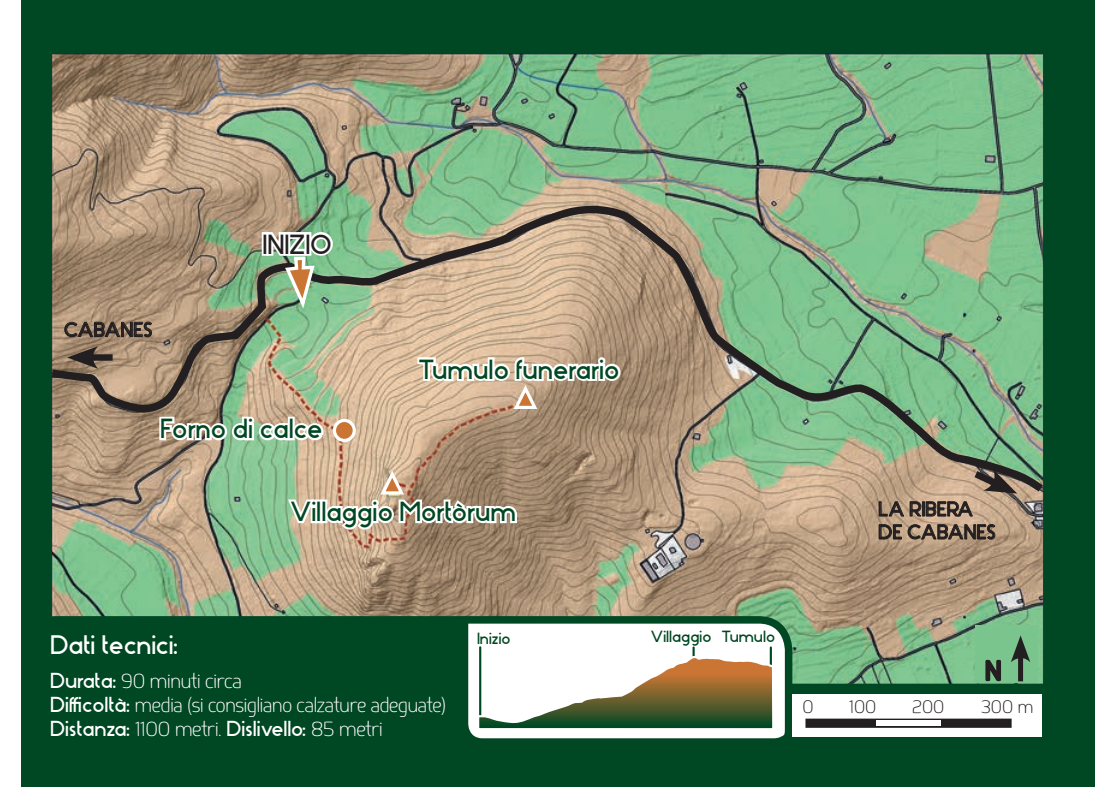
<style>
.page{position:relative;width:1095px;height:787px;background:#fff}
.page>*{position:absolute;margin:0;border:0;box-sizing:border-box;transform-origin:0 0}
.t1{font:25.75px "Stark";color:#004723}
.t2{font:25.75px "Stark";letter-spacing:-.01em;color:#231f20}
.t3{font:25px "Stark";letter-spacing:-.01em;color:#fff}
.t4{font:300 20.25px "Springsteel";letter-spacing:-.01em;color:#fff}
.t5{font:20.25px "Stark";letter-spacing:-.01em;color:#fff}
.t6{font:19px "Stark";color:#231f20}
.t7{font:300 18px "Springsteel";color:#231f20}
.t8{font:15.25px "Stark";letter-spacing:-.01em;color:#004723}
.s1{font-family:"Stark";font-weight:400}
.s2{font-family:"Springsteel";font-weight:300}
</style>
<div class="page">
<div style="left:21px;top:0;width:1074px;height:787px;background:#004723"></div>
<img style="left:53px;top:55px;width:989px;height:628px">
<div style="left:975px;top:625px;width:63px;height:58px;background:#7ac58e"></div>
<svg style="left:285px;top:496px;width:234px;height:36px;background:#d1c5b5"></svg>
<svg style="left:879px;top:501px;width:25px;height:15px"></svg>
<svg style="left:910px;top:496px;width:112px;height:20px;background:#ac937d"></svg>
<svg style="left:879px;top:524px;width:23px;height:15px"></svg>
<svg style="left:908px;top:524px;width:87px;height:15px"></svg>
<svg style="left:52px;top:196px;width:992px;height:300px;background:#a0a684"></svg>
<img style="left:264px;top:224px;width:72px;height:89px">
<div style="left:25px;top:620px;width:764px;height:139px;background:#004723;border-radius:30px"></div>
<div style="left:468px;top:620px;width:321px;height:118px;background:#fff"></div>
<div style="left:21px;top:616px;width:771px;height:147px;border:8px solid #004723;border-radius:30px"></div>
<div style="left:792px;top:694px;width:250px;height:43px;background:#fff"></div>
<div style="left:807px;top:720px;width:203px;height:6px;background:#231f20"></div>
<div style="left:805px;top:718px;width:207px;height:9px;border:2px solid #231f20"></div>
<div style="left:876px;top:720px;width:65px;height:6px;background:#fff"></div>
<div style="left:1018px;top:652px;width:5px;height:29px;background:#231f20"></div>
<svg style="left:1011px;top:635px;width:19px;height:27px"></svg>
<svg style="left:984px;top:659px;width:18px;height:25px"></svg>
<svg style="left:475px;top:647px;width:300px;height:84px;background:#b4b49d"></svg>
<p class="t2" style="left:263px;top:224px;width:71px">INIZIO</p>
<p class="t6" style="left:64px;top:315px;width:90px">CABANES</p>
<p class="t1" style="left:160px;top:409px;width:164px">Forno di calce</p>
<p class="t1" style="left:418px;top:349px;width:203px">Tumulo funerario</p>
<p class="t1" style="left:290px;top:492px;width:228px">Villaggio Mortòrum</p>
<p class="t6" style="left:878px;top:494px;width:96px">LA RIBERA</p>
<p class="t6" style="left:878px;top:517px;width:119px">DE CABANES</p>
<p class="t3" style="left:50px;top:626px;width:130px">Dati tecnici:</p>
<p class="t8" style="left:477px;top:626px;width:35px">Inizio</p>
<p class="t8" style="left:651px;top:625px;width:62px">Villaggio</p>
<p class="t8" style="left:721px;top:625px;width:55px">Tumulo</p>
<p class="t4" style="left:50px;top:668px;width:193px"><span class="s1">Durata:</span> 90 minuti circa</p>
<p class="t4" style="left:50px;top:693px;width:397px"><span class="s1">Difficoltà:</span> media (si consigliano calzature adeguate)</p>
<p class="t5" style="left:50px;top:713px;width:334px">Distanza: <span class="s2">1100 metri.</span> Dislivello: <span class="s2">85 metri</span></p>
<p class="t7" style="left:802px;top:696px;width:13px">0</p>
<p class="t7" style="left:849px;top:696px;width:29px">100</p>
<p class="t7" style="left:912px;top:696px;width:34px">200</p>
<p class="t7" style="left:981px;top:696px;width:54px">300 m</p>
</div>
